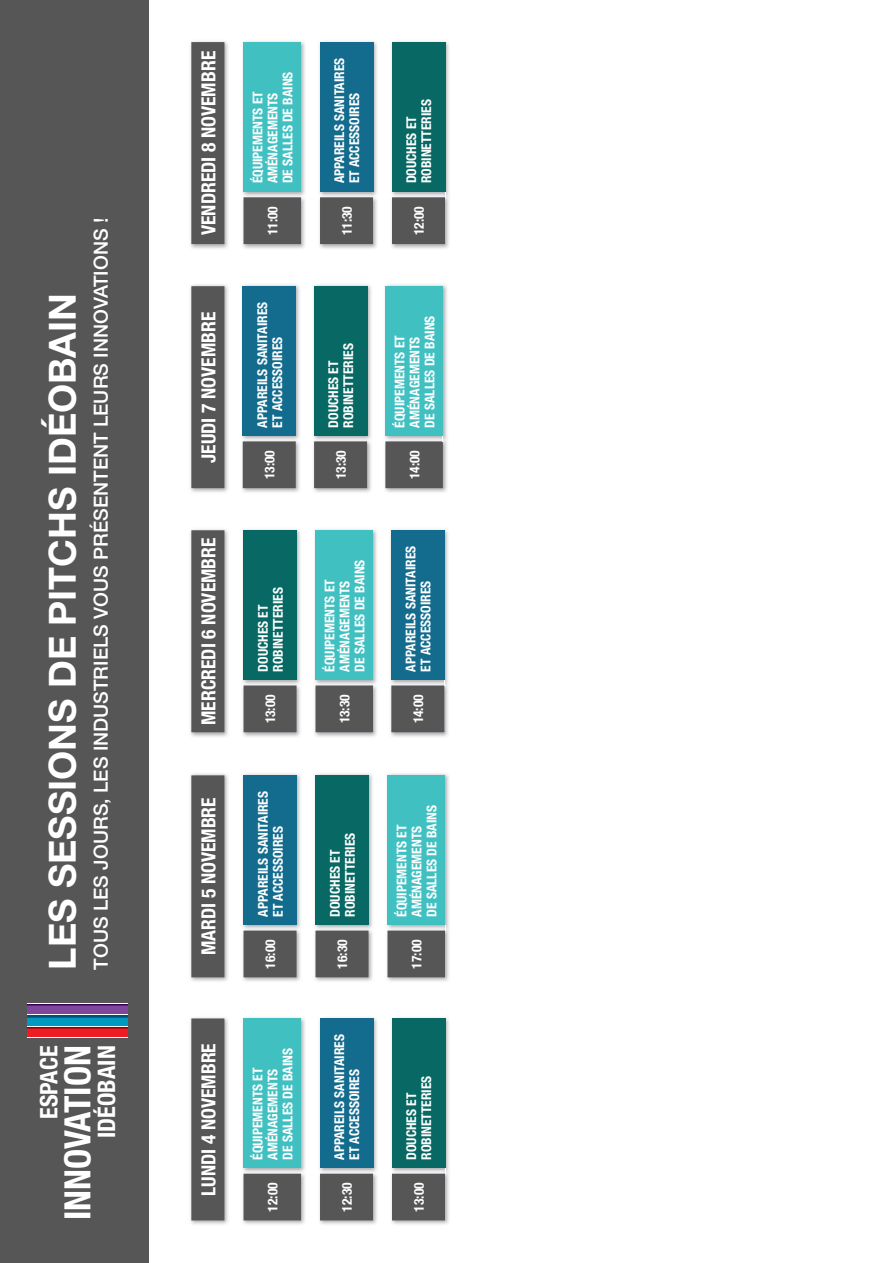
<style>
.page{position:relative;width:893px;height:1263px;background:#fff}
.page>*{position:absolute;margin:0;border:0;box-sizing:border-box;transform-origin:0 0}
.t1{font:700 37.5px "Helvetica Neue LT";color:#fff}
.t2{font:700 condensed 36.3px "Helvetica Neue LT";color:#fff}
.t3{font:700 condensed 24.15px "Helvetica Neue LT";color:#fff}
.t4{font:700 condensed 19.5px "Helvetica Neue LT";color:#fff}
.t5{font:500 19.5px "Helvetica Neue LT";color:#fff}
.t6{font:700 condensed 13.5px/15px "Helvetica Neue LT";color:#fff}
</style>
<div class="page">
<div style="left:0;top:0;width:149px;height:1263px;background:#575657"></div>
<div style="left:27px;top:1029px;width:101px;height:8px;background:#ee1d23"></div>
<hr style="left:27px;top:1028px;width:101px;height:1px;background:#b00d15">
<hr style="left:27px;top:1026px;width:101px;height:2px;background:#8b0202">
<div style="left:27px;top:1017px;width:101px;height:9px;background:#0099bf"></div>
<hr style="left:27px;top:1016px;width:101px;height:1px;background:#016694">
<hr style="left:27px;top:1015px;width:101px;height:1px;background:#015076">
<div style="left:27px;top:1006px;width:101px;height:8px;background:#7d489c"></div>
<hr style="left:27px;top:1005px;width:101px;height:1px;background:#59217e">
<hr style="left:27px;top:1003px;width:101px;height:2px;background:#3b0056">
<hr style="left:27px;top:1026px;width:101px;height:1px;background:#fff">
<hr style="left:27px;top:1037px;width:101px;height:1px;background:#fff">
<hr style="left:27px;top:1014px;width:101px;height:1px;background:#fff">
<hr style="left:27px;top:1003px;width:101px;height:1px;background:#fff">
<img style="left:190px;top:1017px;width:259px;height:208px">
<svg style="left:191px;top:1018px;width:254px;height:202px;fill:#575657"></svg>
<div style="left:244px;top:1018px;width:57px;height:150px;background:#41c0c2"></div>
<div style="left:320px;top:1018px;width:53px;height:150px;background:#136c8e"></div>
<div style="left:392px;top:1018px;width:53px;height:150px;background:#076864"></div>
<img style="left:190px;top:773px;width:259px;height:209px">
<svg style="left:191px;top:775px;width:254px;height:202px;fill:#575657"></svg>
<div style="left:244px;top:775px;width:53px;height:150px;background:#136c8e"></div>
<div style="left:316px;top:775px;width:52px;height:150px;background:#076864"></div>
<div style="left:387px;top:775px;width:58px;height:150px;background:#41c0c2"></div>
<img style="left:190px;top:529px;width:258px;height:208px">
<svg style="left:191px;top:530px;width:253px;height:202px;fill:#575657"></svg>
<div style="left:244px;top:530px;width:53px;height:150px;background:#076864"></div>
<div style="left:316px;top:530px;width:57px;height:150px;background:#41c0c2"></div>
<div style="left:391px;top:530px;width:53px;height:150px;background:#136c8e"></div>
<img style="left:190px;top:284px;width:257px;height:209px">
<svg style="left:191px;top:286px;width:252px;height:202px;fill:#575657"></svg>
<div style="left:243px;top:286px;width:53px;height:150px;background:#136c8e"></div>
<div style="left:314px;top:286px;width:53px;height:150px;background:#076864"></div>
<div style="left:385px;top:286px;width:58px;height:150px;background:#41c0c2"></div>
<img style="left:190px;top:41px;width:259px;height:208px">
<svg style="left:191px;top:42px;width:254px;height:202px;fill:#575657"></svg>
<div style="left:244px;top:42px;width:57px;height:150px;background:#41c0c2"></div>
<div style="left:320px;top:42px;width:53px;height:150px;background:#136c8e"></div>
<div style="left:392px;top:42px;width:53px;height:150px;background:#076864"></div>
<h1 class="t1" style="left:39px;top:969px;width:678px;rotate:-90deg">LES SESSIONS DE PITCHS IDÉOBAIN</h1>
<h3 class="t5" style="left:89px;top:969px;width:753px;rotate:-90deg">TOUS LES JOURS, LES INDUSTRIELS VOUS PRÉSENTENT LEURS INNOVATIONS !</h3>
<h3 class="t3" style="left:34px;top:1119px;width:75px;rotate:-90deg">ESPACE</h3>
<h2 class="t2" style="left:56px;top:1220px;width:176px;rotate:-90deg">INNOVATION</h2>
<h3 class="t3" style="left:92px;top:1138px;width:94px;rotate:-90deg">IDÉOBAIN</h3>
<h3 class="t4" style="left:197px;top:235px;width:186px;rotate:-90deg">VENDREDI 8 NOVEMBRE</h3>
<h3 class="t4" style="left:197px;top:463px;width:152px;rotate:-90deg">JEUDI 7 NOVEMBRE</h3>
<h3 class="t4" style="left:197px;top:725px;width:189px;rotate:-90deg">MERCREDI 6 NOVEMBRE</h3>
<h3 class="t4" style="left:197px;top:955px;width:160px;rotate:-90deg">MARDI 5 NOVEMBRE</h3>
<h3 class="t4" style="left:197px;top:1196px;width:154px;rotate:-90deg">LUNDI 4 NOVEMBRE</h3>
<p class="t6" style="left:250px;top:183px;width:113px;rotate:-90deg">ÉQUIPEMENTS ET<br>AMÉNAGEMENTS<br>DE SALLES DE BAINS</p>
<p class="t6" style="left:265px;top:235px;width:31px;rotate:-90deg">11:00</p>
<p class="t6" style="left:255px;top:428px;width:127px;rotate:-90deg">APPAREILS SANITAIRES<br>ET ACCESSOIRES</p>
<p class="t6" style="left:262px;top:479px;width:31px;rotate:-90deg">13:00</p>
<p class="t6" style="left:255px;top:672px;width:86px;rotate:-90deg">DOUCHES ET<br>ROBINETTERIES</p>
<p class="t6" style="left:263px;top:723px;width:31px;rotate:-90deg">13:00</p>
<p class="t6" style="left:255px;top:917px;width:127px;rotate:-90deg">APPAREILS SANITAIRES<br>ET ACCESSOIRES</p>
<p class="t6" style="left:263px;top:968px;width:31px;rotate:-90deg">16:00</p>
<p class="t6" style="left:250px;top:1160px;width:113px;rotate:-90deg">ÉQUIPEMENTS ET<br>AMÉNAGEMENTS<br>DE SALLES DE BAINS</p>
<p class="t6" style="left:265px;top:1212px;width:31px;rotate:-90deg">12:00</p>
<p class="t6" style="left:332px;top:183px;width:127px;rotate:-90deg">APPAREILS SANITAIRES<br>ET ACCESSOIRES</p>
<p class="t6" style="left:339px;top:235px;width:31px;rotate:-90deg">11:30</p>
<p class="t6" style="left:404px;top:183px;width:86px;rotate:-90deg">DOUCHES ET<br>ROBINETTERIES</p>
<p class="t6" style="left:411px;top:235px;width:31px;rotate:-90deg">12:00</p>
<p class="t6" style="left:326px;top:428px;width:86px;rotate:-90deg">DOUCHES ET<br>ROBINETTERIES</p>
<p class="t6" style="left:333px;top:479px;width:31px;rotate:-90deg">13:30</p>
<p class="t6" style="left:322px;top:672px;width:113px;rotate:-90deg">ÉQUIPEMENTS ET<br>AMÉNAGEMENTS<br>DE SALLES DE BAINS</p>
<p class="t6" style="left:337px;top:723px;width:31px;rotate:-90deg">13:30</p>
<p class="t6" style="left:392px;top:428px;width:113px;rotate:-90deg">ÉQUIPEMENTS ET<br>AMÉNAGEMENTS<br>DE SALLES DE BAINS</p>
<p class="t6" style="left:407px;top:479px;width:31px;rotate:-90deg">14:00</p>
<p class="t6" style="left:403px;top:672px;width:127px;rotate:-90deg">APPAREILS SANITAIRES<br>ET ACCESSOIRES</p>
<p class="t6" style="left:411px;top:723px;width:31px;rotate:-90deg">14:00</p>
<p class="t6" style="left:327px;top:917px;width:86px;rotate:-90deg">DOUCHES ET<br>ROBINETTERIES</p>
<p class="t6" style="left:335px;top:968px;width:31px;rotate:-90deg">16:30</p>
<p class="t6" style="left:332px;top:1160px;width:127px;rotate:-90deg">APPAREILS SANITAIRES<br>ET ACCESSOIRES</p>
<p class="t6" style="left:339px;top:1212px;width:31px;rotate:-90deg">12:30</p>
<p class="t6" style="left:394px;top:917px;width:113px;rotate:-90deg">ÉQUIPEMENTS ET<br>AMÉNAGEMENTS<br>DE SALLES DE BAINS</p>
<p class="t6" style="left:409px;top:968px;width:31px;rotate:-90deg">17:00</p>
<p class="t6" style="left:404px;top:1160px;width:86px;rotate:-90deg">DOUCHES ET<br>ROBINETTERIES</p>
<p class="t6" style="left:411px;top:1212px;width:31px;rotate:-90deg">13:00</p>
</div>
